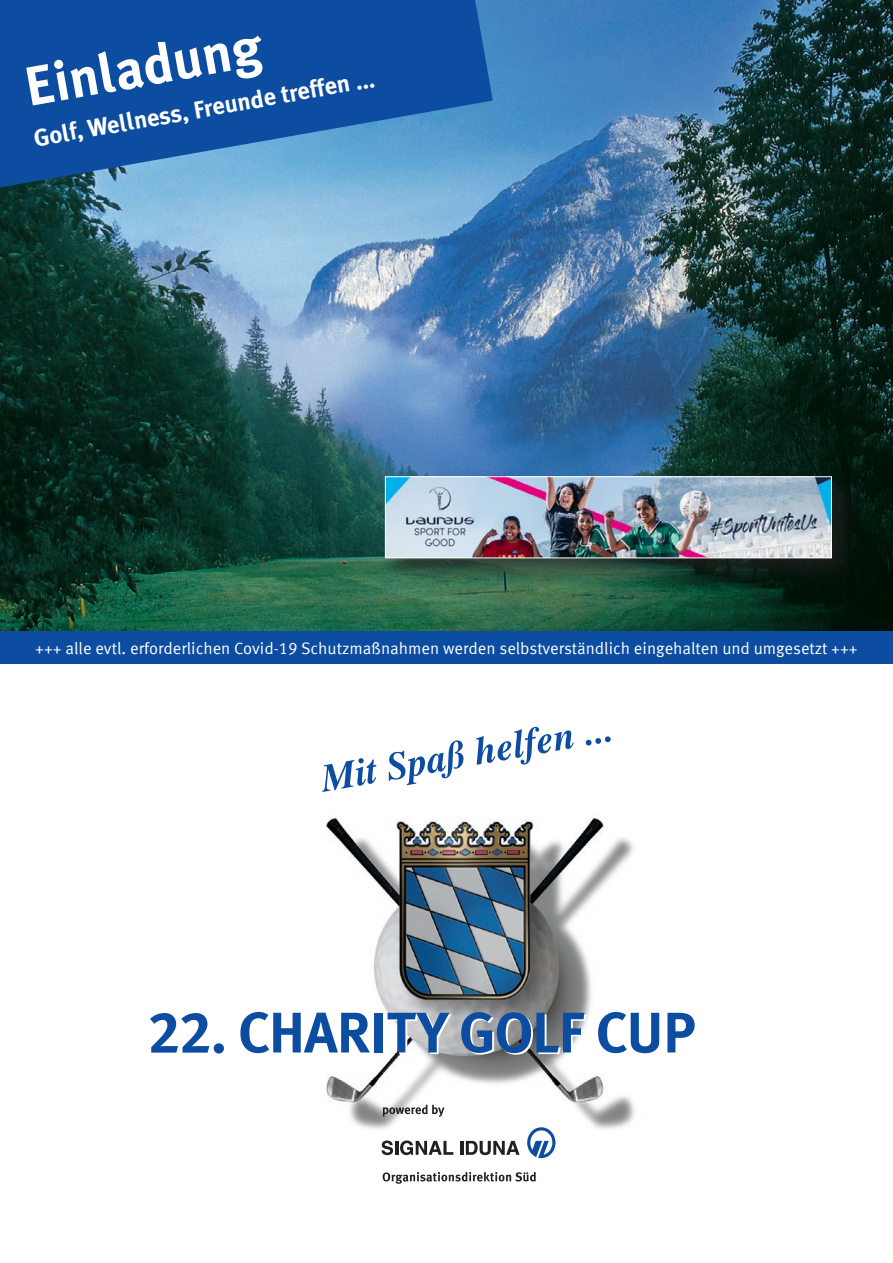
<style>
.page{position:relative;width:893px;height:1263px;background:#fff}
.page>*{position:absolute;margin:0;border:0;box-sizing:border-box;transform-origin:0 0}
.t1{font:58.5px "Meta Plus Bold Caps";color:#0d4da1}
.t2{font:700 55.2px "Meta Plus";color:#fff}
.t3{font:700 24.3px "Meta Plus";color:#fff}
.t4{font:16.5px "Meta Offc Pro Norm";color:#fff}
</style>
<div class="page">
<img style="left:0;top:0;width:893px;height:631px">
<svg style="left:0;top:0;width:493px;height:187px;background:#2162ac"></svg>
<img style="left:326px;top:817px;width:309px;height:332px">
<div style="left:377px;top:1014px;width:8px;height:40px;background:#fff"></div>
<svg style="left:240px;top:1012px;width:132px;height:43px"></svg>
<div style="left:375px;top:1013px;width:8px;height:39px;background:#0d4da1"></div>
<svg style="left:388px;top:1013px;width:63px;height:41px"></svg>
<svg style="left:461px;top:1012px;width:125px;height:43px;background:#6480a4"></svg>
<svg style="left:598px;top:1012px;width:62px;height:43px"></svg>
<svg style="left:667px;top:1013px;width:28px;height:40px"></svg>
<svg style="left:322px;top:758px;width:54px;height:34px"></svg>
<svg style="left:389px;top:740px;width:75px;height:45px"></svg>
<svg style="left:476px;top:726px;width:98px;height:39px"></svg>
<svg style="left:585px;top:739px;width:7px;height:7px"></svg>
<svg style="left:595px;top:736px;width:16px;height:8px"></svg>
<svg style="left:383px;top:1104px;width:61px;height:13px"></svg>
<svg style="left:382px;top:1140px;width:11px;height:15px"></svg>
<hr style="left:395px;top:1141px;width:3px;height:14px;background:#231f20">
<svg style="left:400px;top:1140px;width:53px;height:15px"></svg>
<hr style="left:460px;top:1141px;width:3px;height:14px;background:#231f20">
<svg style="left:466px;top:1141px;width:53px;height:14px"></svg>
<svg style="left:527px;top:1127px;width:28px;height:31px"></svg>
<svg style="left:383px;top:1172px;width:153px;height:12px"></svg>
<div style="left:377px;top:468px;width:484px;height:120px;background:#231f20;opacity:.75"></div>
<img style="left:387px;top:478px;width:443px;height:78px">
<div style="left:385px;top:476px;width:447px;height:82px;border:1px solid #fff"></div>
<div style="left:0;top:631px;width:893px;height:33px;background:#0d4da1"></div>
<h2 class="t2" style="left:19px;top:56px;width:241px;rotate:-10deg">Einladung</h2>
<h3 class="t3" style="left:32px;top:125px;width:347px;rotate:-10deg">Golf, Wellness, Freunde treffen ...</h3>
<p class="t4" style="left:35px;top:636px;width:824px">+++ alle evtl. erforderlichen Covid-19 Schutzmaßnahmen werden selbstverständlich eingehalten und umgesetzt +++</p>
<h1 class="t1" style="left:148px;top:998px;width:80px">22.</h1>
</div>
